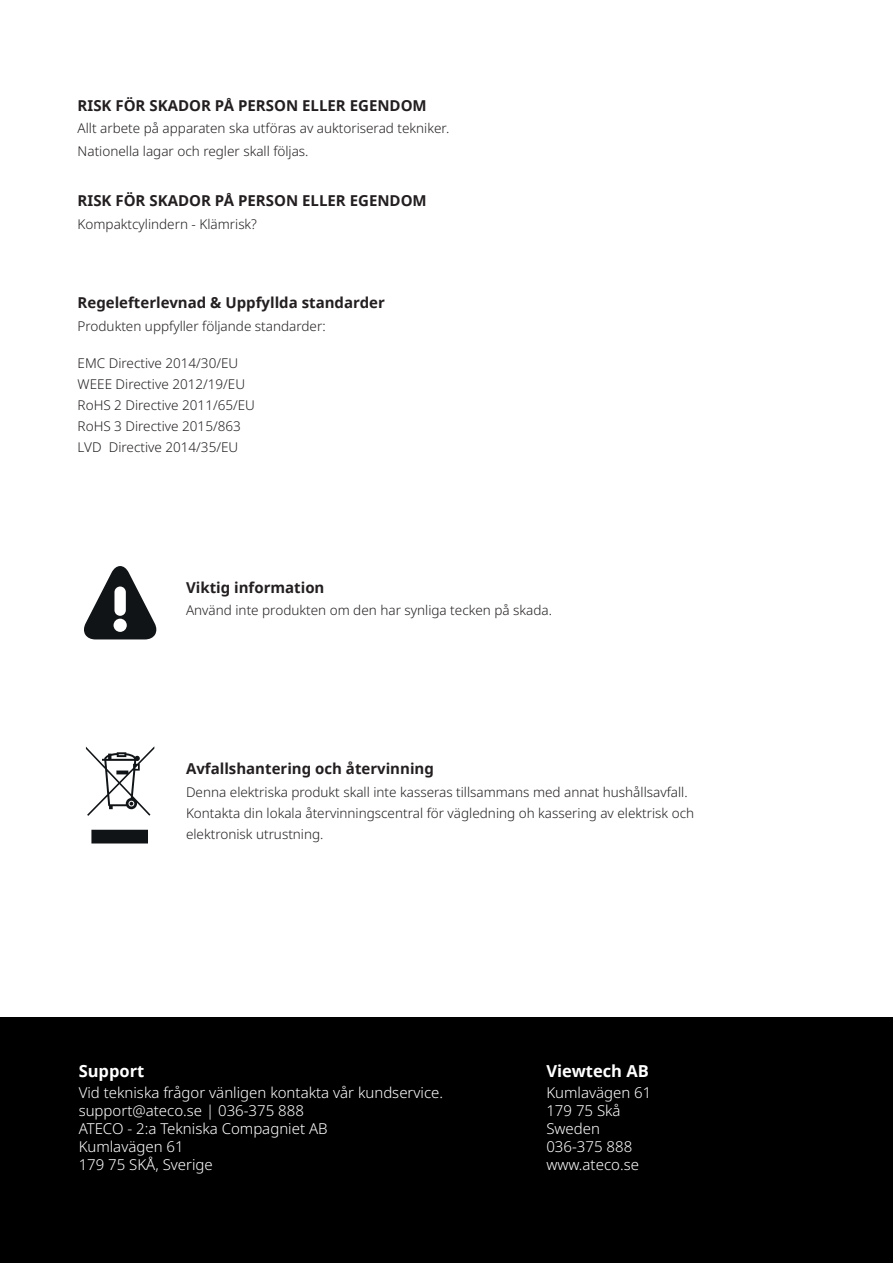
<style>
.page{position:relative;width:893px;height:1263px;background:#fff}
.page>*{position:absolute;margin:0;border:0;box-sizing:border-box;transform-origin:0 0}
.t1{font:700 16.5px "Noto Sans";color:#fff}
.t2{font:300 15px "Noto Sans";color:#fff}
.t3{font:700 15px "Noto Sans";color:#231f20}
.t4{font:300 13.5px "Noto Sans";color:#231f20}
</style>
<div class="page">
<div style="left:0;top:1017px;width:893px;height:246px;background:#000"></div>
<svg style="left:86px;top:746px;width:68px;height:97px"></svg>
<svg style="left:84px;top:566px;width:72px;height:73px"></svg>
<p class="t3" style="left:78px;top:95px;width:351px">RISK FÖR SKADOR PÅ PERSON ELLER EGENDOM</p>
<p class="t4" style="left:78px;top:119px;width:373px">Allt arbete på apparaten ska utföras av auktoriserad tekniker.</p>
<p class="t4" style="left:78px;top:141px;width:232px">Nationella lagar och regler skall följas.</p>
<p class="t3" style="left:78px;top:190px;width:351px">RISK FÖR SKADOR PÅ PERSON ELLER EGENDOM</p>
<p class="t4" style="left:78px;top:214px;width:181px">Kompaktcylindern - Klämrisk?</p>
<p class="t3" style="left:78px;top:292px;width:309px">Regelefterlevnad &amp; Uppfyllda standarder</p>
<p class="t4" style="left:78px;top:316px;width:250px">Produkten uppfyller följande standarder:</p>
<p class="t4" style="left:78px;top:354px;width:162px">EMC Directive 2014/30/EU</p>
<p class="t4" style="left:78px;top:375px;width:169px">WEEE Directive 2012/19/EU</p>
<p class="t4" style="left:78px;top:396px;width:179px">RoHS 2 Directive 2011/65/EU</p>
<p class="t4" style="left:78px;top:417px;width:165px">RoHS 3 Directive 2015/863</p>
<p class="t4" style="left:78px;top:438px;width:162px">LVD Directive 2014/35/EU</p>
<p class="t3" style="left:186px;top:577px;width:140px">Viktig information</p>
<p class="t4" style="left:186px;top:601px;width:368px">Använd inte produkten om den har synliga tecken på skada.</p>
<p class="t3" style="left:186px;top:758px;width:249px">Avfallshantering och återvinning</p>
<p class="t4" style="left:186px;top:782px;width:503px">Denna elektriska produkt skall inte kasseras tillsammans med annat hushållsavfall.</p>
<p class="t4" style="left:186px;top:803px;width:510px">Kontakta din lokala återvinningscentral för vägledning oh kassering av elektrisk och</p>
<p class="t4" style="left:186px;top:824px;width:139px">elektronisk utrustning.</p>
<p class="t1" style="left:79px;top:1059px;width:67px">Support</p>
<p class="t2" style="left:79px;top:1082px;width:366px">Vid tekniska frågor vänligen kontakta vår kundservice.</p>
<p class="t2" style="left:79px;top:1100px;width:227px">support@ateco.se | 036-375 888</p>
<p class="t2" style="left:79px;top:1118px;width:250px">ATECO - 2:a Tekniska Compagniet AB</p>
<p class="t2" style="left:79px;top:1136px;width:107px">Kumlavägen 61</p>
<p class="t2" style="left:79px;top:1154px;width:136px">179 75 SKÅ, Sverige</p>
<p class="t1" style="left:546px;top:1059px;width:104px">Viewtech AB</p>
<p class="t2" style="left:546px;top:1082px;width:106px">Kumlavägen 61</p>
<p class="t2" style="left:546px;top:1100px;width:76px">179 75 Skå</p>
<p class="t2" style="left:546px;top:1118px;width:55px">Sweden</p>
<p class="t2" style="left:546px;top:1136px;width:87px">036-375 888</p>
<p class="t2" style="left:546px;top:1154px;width:94px">www.ateco.se</p>
</div>
